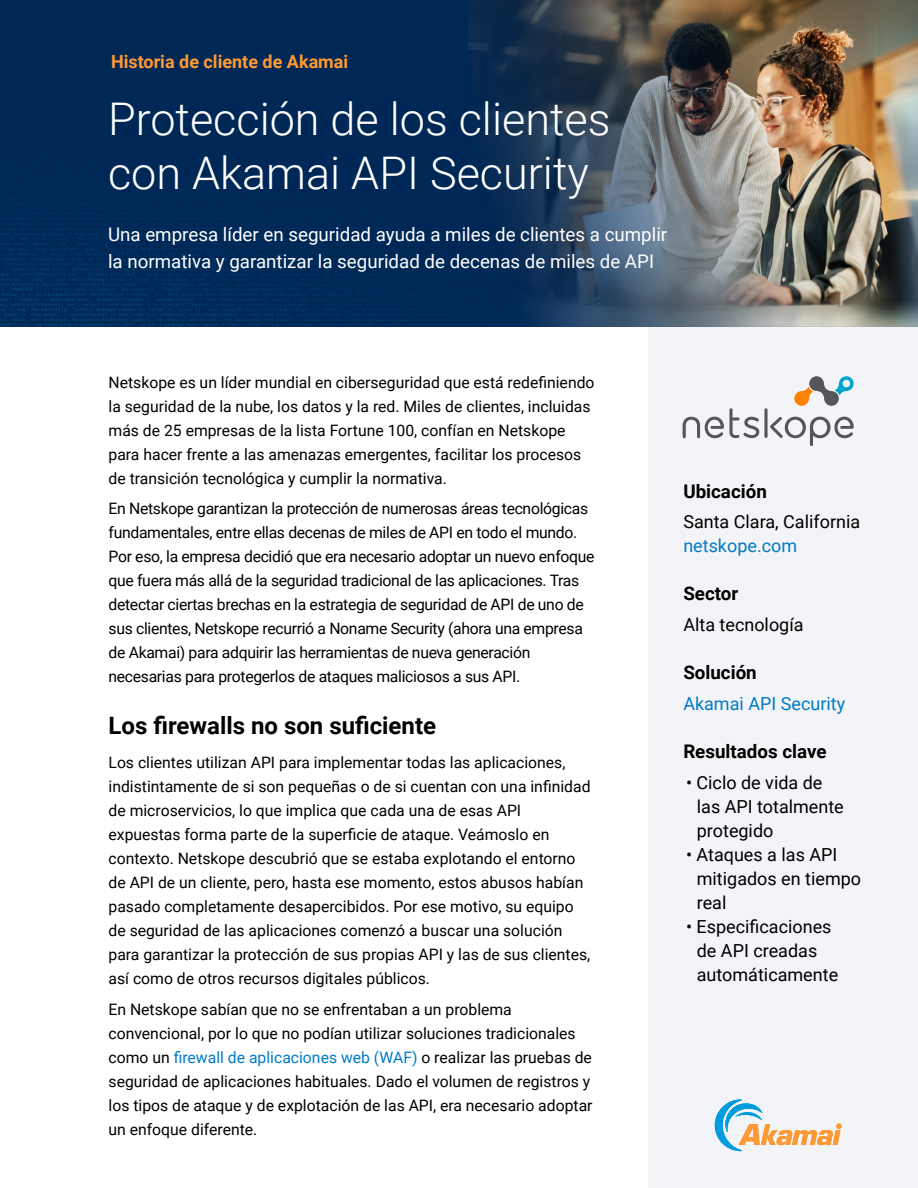
<style>
.page{position:relative;width:918px;height:1188px;background:#fff}
.page>*{position:absolute;margin:0;border:0;box-sizing:border-box;transform-origin:0 0}
.Title_-_Headline{font:300 45px/54px "Roboto";color:#fff}
.Heading_1{font:700 24px "Roboto";color:#000}
.Sub-Title_-_Sub-Heading{font:18.75px/27px "Roboto";color:#fff}
.Sidebar_Heading{font:700 18.75px "Roboto";color:#000}
.Sidebar_-_Bullets{font:18px/24px "Roboto";color:#000}
.Sidebar_Copy{font:18px "Roboto";color:#000}
.Sidebar_Copy-2{font:18px "Roboto";color:#017ac6}
.Above_Title_-_Headline{font:700 18px "Roboto";color:#f93}
.Body{font:15.75px/24px "Roboto";color:#000}
.Body-2{font:15.75px/24px "Roboto";letter-spacing:-.02em;color:#000}
.s1{color:#017ac6}
</style>
<div class="page">
<div style="left:0;top:0;width:469px;height:326px;background:#002856"></div>
<img style="left:469px;top:0;width:449px;height:326px">
<div style="left:648px;top:326px;width:270px;height:862px;background:#f3f4f7"></div>
<svg style="left:715px;top:1099px;width:127px;height:52px"></svg>
<svg style="left:683px;top:376px;width:171px;height:70px"></svg>
<p class="Above_Title_-_Headline" style="left:111px;top:48px;width:239px">Historia de cliente de Akamai</p>
<p class="Title_-_Headline" style="left:108px;top:91px;width:504px">Protección de los clientes con Akamai API Security</p>
<p class="Sub-Title_-_Sub-Heading" style="left:108px;top:220px;width:561px">Una empresa líder en seguridad ayuda a miles de clientes a cumplir la normativa y garantizar la seguridad de decenas de miles de API</p>
<p class="Body" style="left:109px;top:369px;width:488px">Netskope es un líder mundial en ciberseguridad que está redefiniendo la seguridad de la nube, los datos y la red. Miles de clientes, incluidas más de 25 empresas de la lista Fortune 100, confían en Netskope para hacer frente a las amenazas emergentes, facilitar los procesos de transición tecnológica y cumplir la normativa.</p>
<p class="Body-2" style="left:109px;top:496px;width:487px">En Netskope garantizan la protección de numerosas áreas tecnológicas fundamentales, entre ellas decenas de miles de API en todo el mundo.<br>Por eso, la empresa decidió que era necesario adoptar un nuevo enfoque que fuera más allá de la seguridad tradicional de las aplicaciones. Tras detectar ciertas brechas en la estrategia de seguridad de API de uno de sus clientes, Netskope recurrió a Noname Security (ahora una empresa de Akamai) para adquirir las herramientas de nueva generación necesarias para protegerlos de ataques maliciosos a sus API.</p>
<p class="Heading_1" style="left:109px;top:709px;width:329px">Los firewalls no son suficiente</p>
<p class="Body" style="left:109px;top:750px;width:484px">Los clientes utilizan API para implementar todas las aplicaciones, indistintamente de si son pequeñas o de si cuentan con una infinidad de microservicios, lo que implica que cada una de esas API expuestas forma parte de la superficie de ataque. Veámoslo en contexto. Netskope descubrió que se estaba explotando el entorno de API de un cliente, pero, hasta ese momento, estos abusos habían pasado completamente desapercibidos. Por ese motivo, su equipo de seguridad de las aplicaciones comenzó a buscar una solución para garantizar la protección de sus propias API y las de sus clientes, así como de otros recursos digitales públicos.</p>
<p class="Body" style="left:109px;top:996px;width:486px">En Netskope sabían que no se enfrentaban a un problema convencional, por lo que no podían utilizar soluciones tradicionales como un <span class="s1">firewall de aplicaciones web (WAF)</span> o realizar las pruebas de seguridad de aplicaciones habituales. Dado el volumen de registros y los tipos de ataque y de explotación de las API, era necesario adoptar un enfoque diferente.</p>
<p class="Sidebar_Heading" style="left:683px;top:478px;width:85px">Ubicación</p>
<p class="Sidebar_Copy" style="left:683px;top:509px;width:178px">Santa Clara, California</p>
<p class="Sidebar_Copy-2" style="left:683px;top:533px;width:115px">netskope.com</p>
<p class="Sidebar_Heading" style="left:683px;top:580px;width:56px">Sector</p>
<p class="Sidebar_Copy" style="left:683px;top:612px;width:122px">Alta tecnología</p>
<p class="Sidebar_Heading" style="left:683px;top:659px;width:75px">Solución</p>
<p class="Sidebar_Copy-2" style="left:683px;top:691px;width:163px">Akamai API Security</p>
<p class="Sidebar_Heading" style="left:683px;top:738px;width:145px">Resultados clave</p>
<p class="Sidebar_-_Bullets" style="left:697px;top:769px;width:149px;text-indent:-11px">• Ciclo de vida de las API totalmente protegido</p>
<p class="Sidebar_-_Bullets" style="left:697px;top:841px;width:166px;text-indent:-11px">• Ataques a las API mitigados en tiempo real</p>
<p class="Sidebar_-_Bullets" style="left:697px;top:913px;width:143px;text-indent:-11px">• Especificaciones de API creadas automáticamente</p>
</div>
